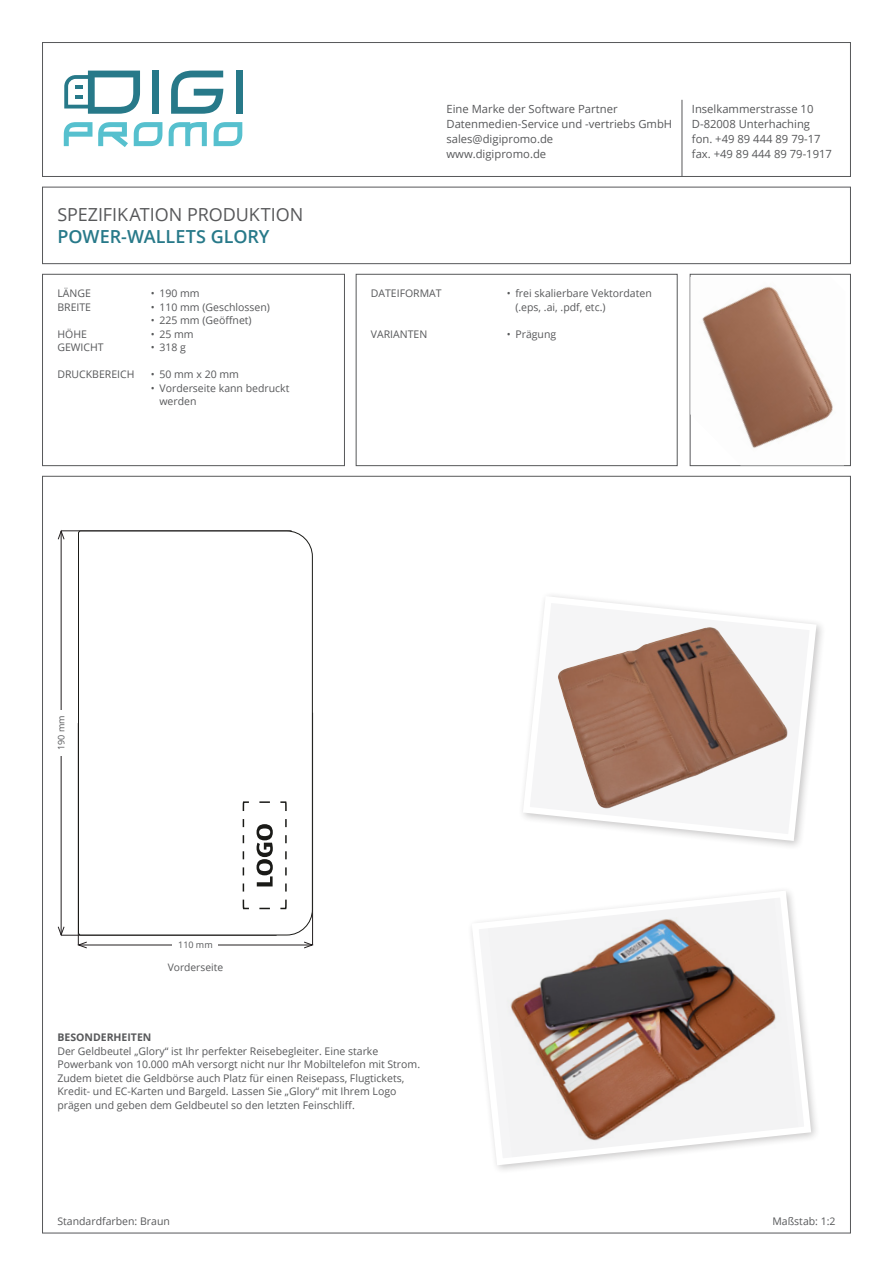
<style>
.page{position:relative;width:893px;height:1263px;background:#fff}
.page>*{position:absolute;margin:0;border:0;box-sizing:border-box;transform-origin:0 0}
.t1{font:18px "Open Sans";color:#57585a}
.t2{font:600 18px "Open Sans";color:#277989}
.t3{font:11.25px/15px "Open Sans";color:#57585a}
.t4{font:10.5px/13.5px "Open Sans";color:#57585a}
.t5{font:700 10.5px "Open Sans";color:#57585a}
.t6{font:10.35px "Open Sans";color:#57585a}
.t7{font:9px "Open Sans";color:#57585a}
</style>
<div class="page">
<div style="left:42px;top:187px;width:809px;height:77px;border:1px solid #57585a"></div>
<div style="left:42px;top:274px;width:303px;height:192px;border:1px solid #57585a"></div>
<div style="left:356px;top:274px;width:321px;height:192px;border:1px solid #57585a"></div>
<div style="left:42px;top:42px;width:809px;height:135px;border:1px solid #57585a"></div>
<hr style="left:682px;top:100px;width:1px;height:76px;background:#57585a">
<svg style="left:64px;top:122px;width:28px;height:24px"></svg>
<svg style="left:98px;top:122px;width:30px;height:25px"></svg>
<svg style="left:134px;top:122px;width:28px;height:24px"></svg>
<svg style="left:169px;top:122px;width:38px;height:24px"></svg>
<svg style="left:214px;top:122px;width:28px;height:24px"></svg>
<div style="left:152px;top:71px;width:7px;height:43px;background:#277989"></div>
<svg style="left:171px;top:71px;width:52px;height:43px"></svg>
<div style="left:236px;top:71px;width:7px;height:43px;background:#277989"></div>
<svg style="left:64px;top:71px;width:76px;height:43px"></svg>
<div style="left:690px;top:274px;width:161px;height:192px;border:1px solid #57585a"></div>
<img style="left:690px;top:277px;width:155px;height:188px">
<svg style="left:522px;top:595px;width:298px;height:249px"></svg>
<svg style="left:471px;top:890px;width:344px;height:279px"></svg>
<hr style="left:61px;top:531px;width:1px;height:404px;background:#231f20">
<svg style="left:58px;top:530px;width:7px;height:10px"></svg>
<svg style="left:58px;top:926px;width:7px;height:10px"></svg>
<hr style="left:61px;top:531px;width:231px;height:1px;background:#231f20">
<hr style="left:61px;top:935px;width:216px;height:1px;background:#231f20">
<hr style="left:312px;top:713px;width:1px;height:232px;background:#231f20">
<hr style="left:78px;top:723px;width:1px;height:222px;background:#231f20">
<div style="left:58px;top:710px;width:7px;height:45px;background:#fff"></div>
<hr style="left:79px;top:945px;width:233px;height:1px;background:#231f20">
<svg style="left:304px;top:941px;width:9px;height:7px"></svg>
<svg style="left:78px;top:941px;width:9px;height:7px"></svg>
<div style="left:173px;top:941px;width:45px;height:7px;background:#fff"></div>
<svg style="left:78px;top:530px;width:235px;height:406px"></svg>
<svg style="left:242px;top:801px;width:45px;height:109px"></svg>
<h1 class="t1" style="left:57px;top:202px;width:248px">SPEZIFIKATION PRODUKTION</h1>
<h1 class="t2" style="left:57px;top:224px;width:214px">POWER-WALLETS GLORY</h1>
<p class="t4" style="left:57px;top:286px;width:35px">LÄNGE</p>
<p class="t4" style="left:151px;top:286px;width:50px">• 190 mm</p>
<p class="t4" style="left:57px;top:300px;width:35px">BREITE</p>
<p class="t4" style="left:151px;top:300px;width:121px">• 110 mm (Geschlossen)</p>
<p class="t4" style="left:151px;top:313px;width:102px">• 225 mm (Geöffnet)</p>
<p class="t4" style="left:57px;top:327px;width:31px">HÖHE</p>
<p class="t4" style="left:151px;top:327px;width:44px">• 25 mm</p>
<p class="t4" style="left:57px;top:340px;width:48px">GEWICHT</p>
<p class="t4" style="left:151px;top:340px;width:37px">• 318 g</p>
<p class="t4" style="left:57px;top:367px;width:79px">DRUCKBEREICH</p>
<p class="t4" style="left:151px;top:367px;width:90px">• 50 mm x 20 mm</p>
<p class="t4" style="left:159px;top:381px;width:132px;text-indent:-9px">• Vorderseite kann bedruckt werden</p>
<p class="t3" style="left:446px;top:101px;width:227px">Eine Marke der Software Partner<br>Datenmedien-Service und -vertriebs GmbH sales@digipromo.de<br>www.digipromo.de</p>
<p class="t3" style="left:692px;top:101px;width:142px">Inselkammerstrasse 10<br>D-82008 Unterhaching fon. +49 89 444 89 79-17 fax. +49 89 444 89 79-1917</p>
<p class="t4" style="left:371px;top:286px;width:72px">DATEIFORMAT</p>
<p class="t4" style="left:515px;top:286px;width:138px;text-indent:-9px">• frei skalierbare Vektordaten (.eps, .ai, .pdf, etc.)</p>
<p class="t4" style="left:371px;top:327px;width:58px">VARIANTEN</p>
<p class="t4" style="left:507px;top:327px;width:51px">• Prägung</p>
<p class="t7" style="left:55px;top:750px;width:36px;rotate:-90deg">190 mm</p>
<p class="t7" style="left:178px;top:939px;width:36px">110 mm</p>
<p class="t6" style="left:168px;top:960px;width:57px">Vorderseite</p>
<p class="t5" style="left:57px;top:1030px;width:96px">BESONDERHEITEN</p>
<p class="t4" style="left:57px;top:1044px;width:364px">Der Geldbeutel „Glory“ ist Ihr perfekter Reisebegleiter. Eine starke Powerbank von 10.000 mAh versorgt nicht nur Ihr Mobiltelefon mit Strom.<br>Zudem bietet die Geldbörse auch Platz für einen Reisepass, Flugtickets, Kredit- und EC-Karten und Bargeld. Lassen Sie „Glory“ mit Ihrem Logo prägen und geben dem Geldbeutel so den letzten Feinschliff.</p>
<p class="t4" style="left:57px;top:1214px;width:114px">Standardfarben: Braun</p>
<p class="t4" style="left:772px;top:1214px;width:65px">Maßstab: 1:2</p>
</div>
